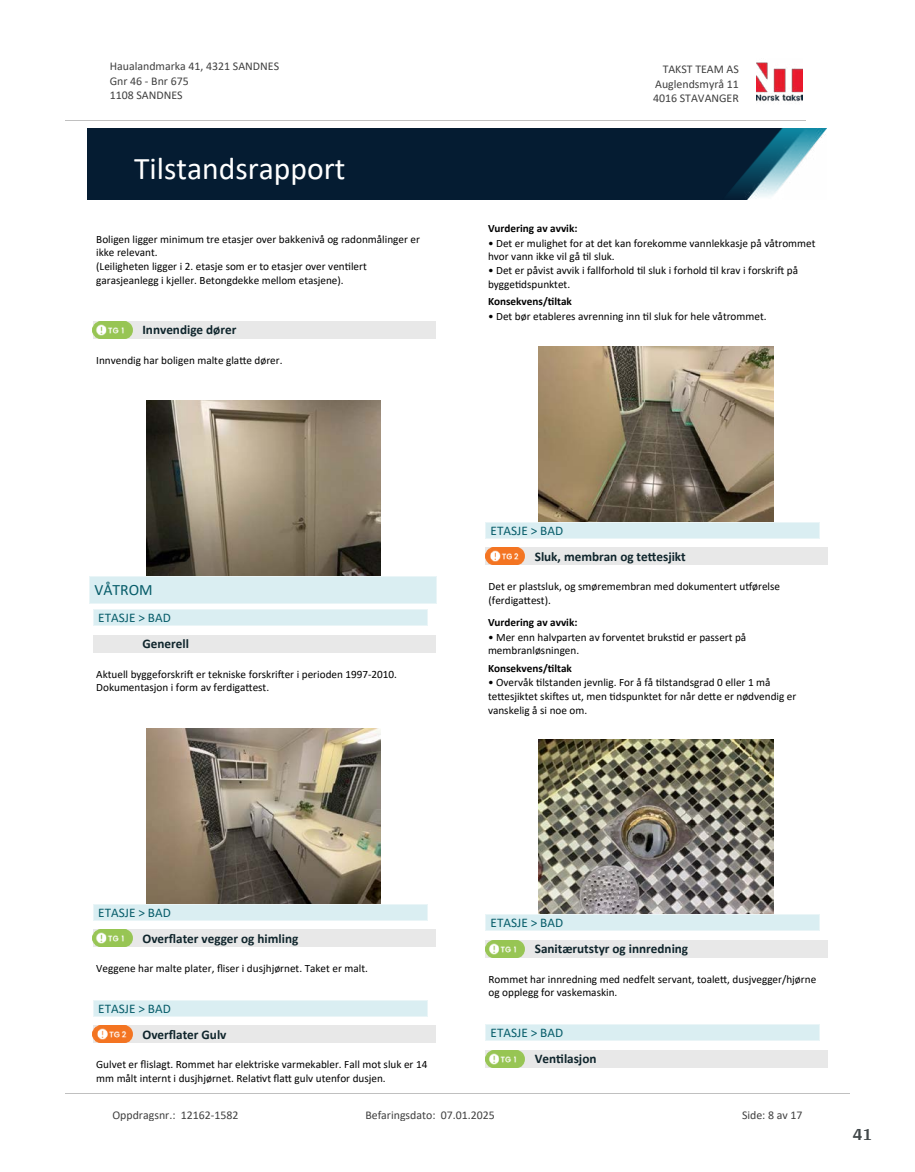
<style>
.page{position:relative;width:915px;height:1172px;background:#fff}
.page>*{position:absolute;margin:0;border:0;box-sizing:border-box;transform-origin:0 0}
.t1{font:31.65px "Calibri";color:#fff}
.t2{font:700 18px "Arya";color:#414749}
.t3{font:15.75px "Calibri";color:#065c69}
.t4{font:700 13.2px "Calibri";color:#0f252c}
.t5{font:13.2px "Calibri";color:#065c69}
.t6{font:11.85px/14.5px "Calibri";color:#404040}
.t7{font:11.25px/13.6px "Calibri";color:#000}
.t8{font:700 11.25px "Calibri";color:#000}
</style>
<div class="page">
<div style="left:93px;top:321px;width:342px;height:17px;background:#e8e8e8"></div>
<img style="left:93px;top:321px;width:39px;height:17px">
<img style="left:146px;top:400px;width:234px;height:176px">
<div style="left:89px;top:577px;width:347px;height:26px;background:#daeef2"></div>
<svg style="left:89px;top:577px;width:1px;height:26px"></svg>
<svg style="left:436px;top:577px;width:1px;height:26px"></svg>
<hr style="left:89px;top:576px;width:348px;height:1px;background:#eaf5f7">
<hr style="left:89px;top:603px;width:348px;height:1px;background:#eaf5f7">
<div style="left:93px;top:635px;width:342px;height:17px;background:#e8e8e8"></div>
<div style="left:93px;top:610px;width:334px;height:16px;background:#daeef2"></div>
<svg style="left:93px;top:611px;width:1px;height:15px"></svg>
<svg style="left:427px;top:610px;width:1px;height:16px"></svg>
<hr style="left:93px;top:610px;width:334px;height:1px;background:#eaf5f7">
<hr style="left:93px;top:626px;width:334px;height:1px;background:#eaf5f7">
<img style="left:146px;top:728px;width:234px;height:176px">
<div style="left:93px;top:930px;width:342px;height:17px;background:#e8e8e8"></div>
<img style="left:93px;top:930px;width:39px;height:17px">
<div style="left:93px;top:904px;width:334px;height:16px;background:#daeef2"></div>
<svg style="left:93px;top:905px;width:1px;height:15px"></svg>
<svg style="left:427px;top:904px;width:1px;height:16px"></svg>
<hr style="left:93px;top:904px;width:334px;height:1px;background:#eaf5f7">
<hr style="left:93px;top:920px;width:334px;height:1px;background:#eaf5f7">
<div style="left:93px;top:1026px;width:342px;height:17px;background:#e8e8e8"></div>
<svg style="left:97px;top:1030px;width:36px;height:13px"></svg>
<img style="left:93px;top:1026px;width:39px;height:16px">
<div style="left:93px;top:1000px;width:334px;height:16px;background:#daeef2"></div>
<svg style="left:93px;top:1001px;width:1px;height:15px"></svg>
<svg style="left:427px;top:1000px;width:1px;height:16px"></svg>
<hr style="left:93px;top:1000px;width:334px;height:1px;background:#eaf5f7">
<hr style="left:93px;top:1016px;width:334px;height:1px;background:#eaf5f7">
<img style="left:538px;top:346px;width:234px;height:176px">
<div style="left:485px;top:548px;width:342px;height:17px;background:#e8e8e8"></div>
<svg style="left:489px;top:552px;width:36px;height:13px"></svg>
<img style="left:485px;top:547px;width:39px;height:17px">
<div style="left:485px;top:522px;width:334px;height:16px;background:#daeef2"></div>
<svg style="left:485px;top:523px;width:1px;height:15px"></svg>
<svg style="left:819px;top:522px;width:1px;height:16px"></svg>
<hr style="left:485px;top:522px;width:334px;height:1px;background:#eaf5f7">
<hr style="left:485px;top:538px;width:334px;height:1px;background:#eaf5f7">
<img style="left:538px;top:739px;width:234px;height:176px">
<div style="left:485px;top:940px;width:342px;height:17px;background:#e8e8e8"></div>
<svg style="left:490px;top:940px;width:35px;height:14px"></svg>
<img style="left:485px;top:941px;width:39px;height:16px">
<div style="left:485px;top:915px;width:334px;height:16px;background:#daeef2"></div>
<svg style="left:485px;top:916px;width:1px;height:15px"></svg>
<svg style="left:819px;top:915px;width:1px;height:16px"></svg>
<hr style="left:485px;top:915px;width:334px;height:1px;background:#eaf5f7">
<hr style="left:485px;top:931px;width:334px;height:1px;background:#eaf5f7">
<div style="left:485px;top:1050px;width:342px;height:17px;background:#e8e8e8"></div>
<img style="left:485px;top:1050px;width:39px;height:17px">
<div style="left:485px;top:1025px;width:334px;height:16px;background:#daeef2"></div>
<svg style="left:485px;top:1025px;width:1px;height:15px"></svg>
<svg style="left:819px;top:1024px;width:1px;height:17px"></svg>
<hr style="left:485px;top:1024px;width:334px;height:1px;background:#eaf5f7">
<hr style="left:485px;top:1040px;width:334px;height:1px;background:#eaf5f7">
<img style="left:756px;top:62px;width:46px;height:40px">
<hr style="left:65px;top:120px;width:740px;height:1px;background:#c0c0c0">
<img style="left:88px;top:129px;width:738px;height:71px">
<hr style="left:65px;top:1093px;width:784px;height:1px;background:#c0c0c0">
<p class="t6" style="left:110px;top:59px;width:171px">Haualandmarka 41, 4321 SANDNES<br>Gnr 46 - Bnr 675<br>1108 SANDNES</p>
<p class="t6" style="left:662px;top:62px;width:78px">TAKST TEAM AS</p>
<p class="t6" style="left:655px;top:76px;width:85px">Auglendsmyrå 11</p>
<p class="t6" style="left:653px;top:90px;width:87px">4016 STAVANGER</p>
<h1 class="t1" style="left:134px;top:147px;width:213px">Tilstandsrapport</h1>
<p class="t7" style="left:96px;top:232px;width:325px">Boligen ligger minimum tre etasjer over bakkenivå og radonmålinger er ikke relevant.<br>(Leiligheten ligger i 2. etasje som er to etasjer over ven琀椀lert garasjeanlegg i kjeller. Betongdekke mellom etasjene).</p>
<p class="t4" style="left:142px;top:321px;width:95px">Innvendige dører</p>
<p class="t7" style="left:96px;top:353px;width:188px">Innvendig har boligen malte gla琀琀e dører.</p>
<h3 class="t3" style="left:94px;top:579px;width:60px">VÅTROM</h3>
<p class="t5" style="left:98px;top:609px;width:74px">ETASJE &gt; BAD</p>
<p class="t4" style="left:142px;top:635px;width:48px">Generell</p>
<p class="t7" style="left:96px;top:667px;width:302px">Aktuell byggeforskri昀琀 er tekniske forskri昀琀er i perioden 1997-2010.<br>Dokumentasjon i form av ferdiga琀琀est.</p>
<p class="t8" style="left:488px;top:221px;width:91px">Vurdering av avvik:</p>
<p class="t7" style="left:488px;top:236px;width:329px">• Det er mulighet for at det kan forekomme vannlekkasje på våtrommet hvor vann ikke vil gå 琀椀l sluk.</p>
<p class="t7" style="left:488px;top:263px;width:311px">• Det er påvist avvik i fallforhold 琀椀l sluk i forhold 琀椀l krav i forskri昀琀 på bygge琀椀dspunktet.</p>
<p class="t8" style="left:488px;top:294px;width:85px">Konsekvens/琀椀ltak</p>
<p class="t7" style="left:488px;top:309px;width:280px">• Det bør etableres avrenning inn 琀椀l sluk for hele våtrommet.</p>
<p class="t5" style="left:490px;top:521px;width:74px">ETASJE &gt; BAD</p>
<p class="t4" style="left:534px;top:547px;width:152px">Sluk, membran og te琀琀esjikt</p>
<p class="t7" style="left:488px;top:579px;width:293px">Det er plastsluk, og smøremembran med dokumentert u琀昀ørelse (ferdiga琀琀est).</p>
<p class="t8" style="left:488px;top:615px;width:91px">Vurdering av avvik:</p>
<p class="t7" style="left:488px;top:630px;width:260px">• Mer enn halvparten av forventet bruks琀椀d er passert på membranløsningen.</p>
<p class="t8" style="left:488px;top:660px;width:85px">Konsekvens/琀椀ltak</p>
<p class="t7" style="left:488px;top:676px;width:310px">• Overvåk 琀椀lstanden jevnlig. For å få 琀椀lstandsgrad 0 eller 1 må<br>te琀琀esjiktet ski昀琀es ut, men 琀椀dspunktet for når de琀琀e er nødvendig er vanskelig å si noe om.</p>
<p class="t5" style="left:98px;top:903px;width:74px">ETASJE &gt; BAD</p>
<p class="t4" style="left:142px;top:929px;width:157px">Over昀氀ater vegger og himling</p>
<p class="t7" style="left:96px;top:961px;width:273px">Veggene har malte plater, 昀氀iser i dusjhjørnet. Taket er malt.</p>
<p class="t5" style="left:98px;top:999px;width:74px">ETASJE &gt; BAD</p>
<p class="t4" style="left:142px;top:1025px;width:85px">Over昀氀ater Gulv</p>
<p class="t7" style="left:96px;top:1057px;width:332px">Gulvet er 昀氀islagt. Rommet har elektriske varmekabler. Fall mot sluk er 14 mm målt internt i dusjhjørnet. Rela琀椀vt 昀氀a琀琀 gulv utenfor dusjen.</p>
<p class="t5" style="left:490px;top:914px;width:74px">ETASJE &gt; BAD</p>
<p class="t4" style="left:534px;top:940px;width:155px">Sanitærutstyr og innredning</p>
<p class="t7" style="left:488px;top:972px;width:329px">Rommet har innredning med nedfelt servant, toale琀琀, dusjvegger/hjørne og opplegg for vaskemaskin.</p>
<p class="t5" style="left:490px;top:1024px;width:74px">ETASJE &gt; BAD</p>
<p class="t4" style="left:534px;top:1049px;width:63px">Ven琀椀lasjon</p>
<p class="t6" style="left:112px;top:1107px;width:127px">Oppdragsnr.: 12162-1582</p>
<p class="t6" style="left:365px;top:1107px;width:131px">Befaringsdato: 07.01.2025</p>
<p class="t6" style="left:741px;top:1107px;width:62px">Side: 8 av 17</p>
<h2 class="t2" style="left:852px;top:1123px;width:21px">41</h2>
</div>
